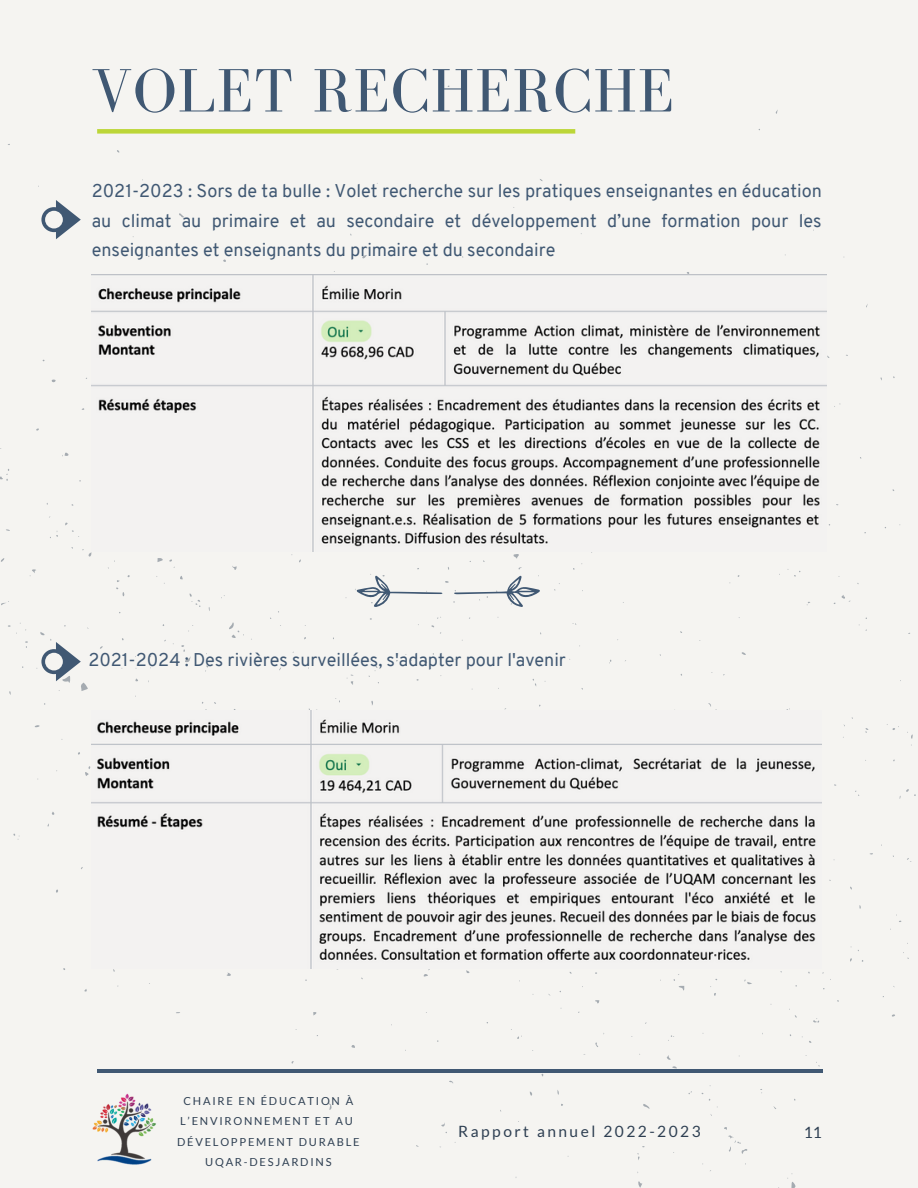
<style>
.page{position:relative;width:918px;height:1188px;background:#f5f4f1}
.page>*{position:absolute;margin:0;border:0;box-sizing:border-box;transform-origin:0 0}
.t1{font:63px "Bodoni FLF";letter-spacing:.02em;color:#405873}
.t2{font:18px/29.2px "Overpass";color:#405873;text-align:justify}
.t3{font:15.6px "Lato";letter-spacing:.16em;color:#2e3f52}
.t4{font:11.1px/20.2px "Lato";letter-spacing:.16em;color:#2e3f52;text-align:center}
</style>
<div class="page">
<svg style="left:41px;top:200px;width:40px;height:39px"></svg>
<svg style="left:454px;top:576px;width:86px;height:31px"></svg>
<svg style="left:357px;top:576px;width:86px;height:31px"></svg>
<svg style="left:41px;top:642px;width:40px;height:39px"></svg>
<div style="left:97px;top:129px;width:478px;height:5px;background:#bcd638"></div>
<hr style="left:97px;top:1069px;width:726px;height:3px;background:#405873">
<img style="left:88px;top:1090px;width:77px;height:83px">
<img style="left:92px;top:274px;width:734px;height:278px">
<img style="left:92px;top:710px;width:730px;height:259px">
<p class="t1" style="left:92px;top:56px;width:583px">VOLET RECHERCHE</p>
<p class="t2" style="left:92px;top:178px;width:732px">2021-2023 : Sors de ta bulle : Volet recherche sur les pratiques enseignantes en éducation au climat au primaire et au secondaire et développement d’une formation pour les enseignantes et enseignants du primaire et du secondaire</p>
<p class="t2" style="left:88px;top:647px;width:479px">2021-2024 : Des rivières surveillées, s'adapter pour l'avenir</p>
<p class="t4" style="left:180px;top:1091px;width:175px">CHAIRE EN ÉDUCATION À<br>L’ENVIRONNEMENT ET AU</p>
<p class="t4" style="left:177px;top:1131px;width:184px">DÉVELOPPEMENT DURABLE<br>UQAR-DESJARDINS</p>
<p class="t3" style="left:458px;top:1121px;width:244px">Rapport annuel 2022-2023</p>
<p class="t3" style="left:804px;top:1123px;width:20px">11</p>
</div>
